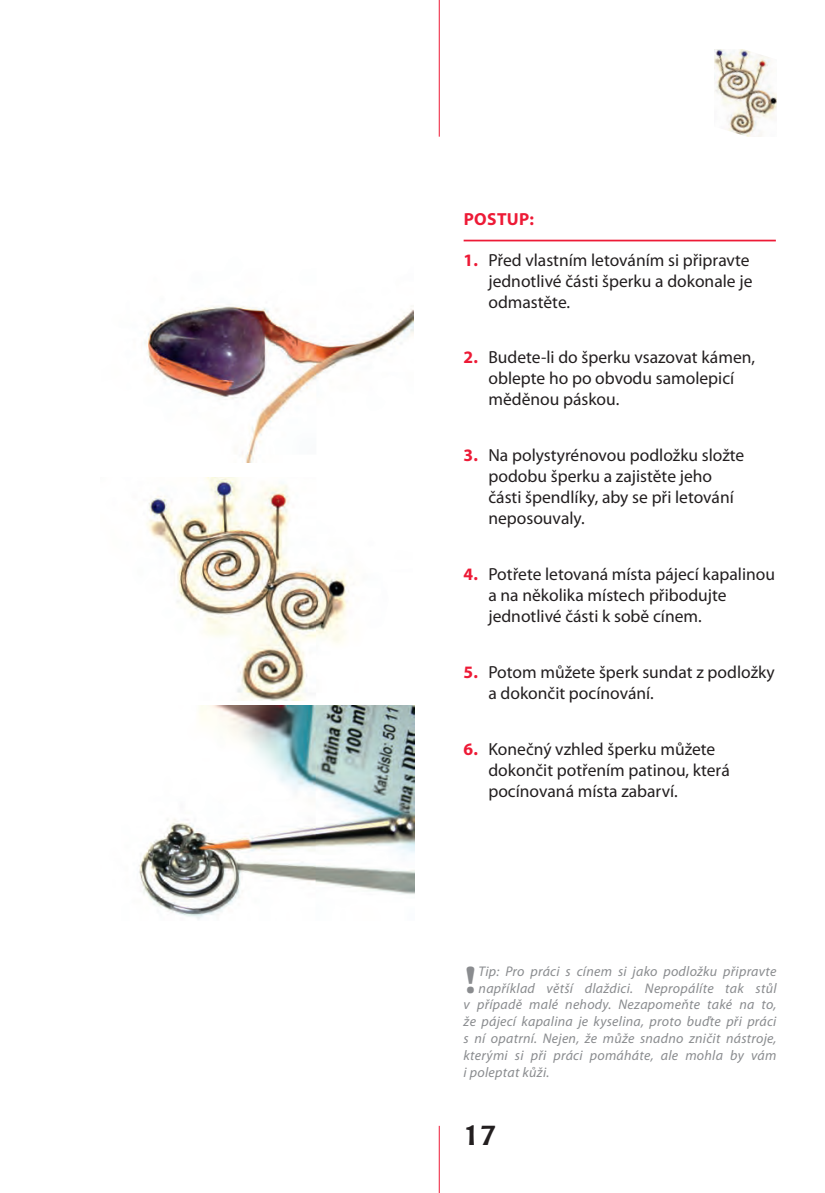
<style>
.page{position:relative;width:825px;height:1193px;background:#fff}
.page>*{position:absolute;margin:0;border:0;box-sizing:border-box;transform-origin:0 0}
.t1{font:700 39.2px "Britannic";color:#8a8c8f}
.t2{font:700 28px "Chianti BT";color:#231f20}
.t3{font:17.5px/21px "Myriad Pro";color:#231f20}
.t4{font:700 17.5px "Myriad Pro";letter-spacing:.02em;color:#ed1a36}
.t5{font:italic 14px "Myriad Pro";letter-spacing:.02em;color:#8a8c8f}
.s1{font-weight:700;color:#ed1a36}
</style>
<div class="page">
<hr style="left:439px;top:1125px;width:1px;height:67px;background:#ed1a36">
<hr style="left:439px;top:0;width:1px;height:137px;background:#ed1a36">
<img style="left:714px;top:49px;width:62px;height:87px">
<img style="left:144px;top:306px;width:269px;height:156px">
<img style="left:146px;top:477px;width:205px;height:223px">
<img style="left:139px;top:705px;width:275px;height:215px">
<hr style="left:464px;top:240px;width:312px;height:1px;background:#ed1a36">
<p class="t4" style="left:464px;top:212px;width:72px">POSTUP:</p>
<p class="t3" style="left:488px;top:250px;width:266px;text-indent:-25px"><span class="s1">1.</span> Před vlastním letováním si připravte jednotlivé části šperku a dokonale je odmastěte.</p>
<p class="t3" style="left:488px;top:348px;width:268px;text-indent:-25px"><span class="s1">2.</span> Budete-li do šperku vsazovat kámen, oblepte ho po obvodu samolepicí měděnou páskou.</p>
<p class="t3" style="left:488px;top:446px;width:257px;text-indent:-25px"><span class="s1">3.</span> Na polystyrénovou podložku složte podobu šperku a zajistěte jeho části špendlíky, aby se při letování neposouvaly.</p>
<p class="t3" style="left:488px;top:565px;width:288px;text-indent:-25px"><span class="s1">4.</span> Potřete letovaná místa pájecí kapalinou a na několika místech přibodujte jednotlivé části k sobě cínem.</p>
<p class="t3" style="left:488px;top:662px;width:288px;text-indent:-25px"><span class="s1">5.</span> Potom můžete šperk sundat z podložky a dokončit pocínování.</p>
<p class="t3" style="left:488px;top:739px;width:243px;text-indent:-25px"><span class="s1">6.</span> Konečný vzhled šperku můžete dokončit potřením patinou, která pocínovaná místa zabarví.</p>
<p class="t1" style="left:464px;top:965px;width:16px">!</p>
<p class="t5" style="left:479px;top:965px;width:299px">Tip: Pro práci s cínem si jako podložku připravte</p>
<p class="t5" style="left:479px;top:982px;width:299px">například větší dlaždici. Nepropálíte tak stůl</p>
<p class="t5" style="left:464px;top:999px;width:314px">v případě malé nehody. Nezapomeňte také na to,</p>
<p class="t5" style="left:464px;top:1016px;width:314px">že pájecí kapalina je kyselina, proto buďte při práci</p>
<p class="t5" style="left:464px;top:1032px;width:314px">s ní opatrní. Nejen, že může snadno zničit nástroje,</p>
<p class="t5" style="left:464px;top:1049px;width:314px">kterými si při práci pomáháte, ale mohla by vám</p>
<p class="t5" style="left:464px;top:1066px;width:87px">i poleptat kůži.</p>
<p class="t2" style="left:463px;top:1124px;width:36px">17</p>
</div>
